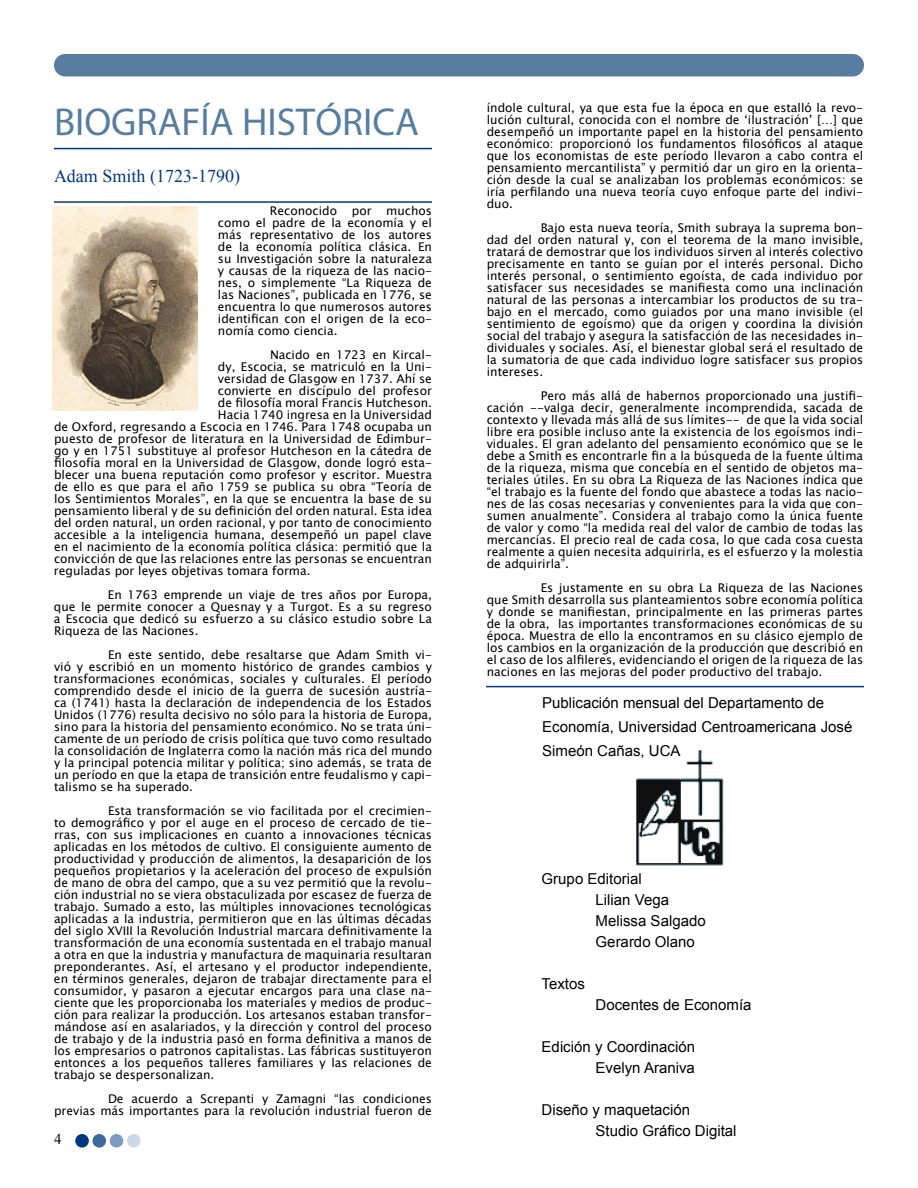
<style>
.page{position:relative;width:918px;height:1188px;background:#fff}
.page>*{position:absolute;margin:0;border:0;box-sizing:border-box;transform-origin:0 0}
.t1{font:39px "Myriad";color:#577ea0}
.t2{font:18px "Times New Roman";color:#003882}
.t3{font:15px/21px "Arial";color:#000}
.t4{font:12px/12px "Lucida Sans Unicode";color:#000;text-align:justify}
</style>
<div class="page">
<div style="left:75px;top:1134px;width:14px;height:14px;background:#003882;border-radius:50%"></div>
<svg style="left:92px;top:1134px;width:14px;height:14px"></svg>
<div style="left:110px;top:1134px;width:13px;height:14px;background:#809bc0;border-radius:50%"></div>
<div style="left:127px;top:1134px;width:14px;height:14px;background:#cdd7e6;border-radius:50%"></div>
<div style="left:54px;top:54px;width:810px;height:22px;background:#577ea0;border-radius:11px"></div>
<hr style="left:486px;top:686px;width:378px;height:1px;background:#003882">
<img style="left:636px;top:750px;width:88px;height:116px">
<hr style="left:54px;top:148px;width:378px;height:1px;background:#003882">
<hr style="left:54px;top:201px;width:378px;height:2px;background:#003882">
<img style="left:53px;top:207px;width:145px;height:204px">
<h1 class="t1" style="left:54px;top:102px;width:367px">BIOGRAFÍA HISTÓRICA</h1>
<h2 class="t2" style="left:54px;top:164px;width:187px">Adam Smith (1723 -1790)</h2>
<p class="t4" style="left:218px;top:205px;width:216px;text-indent:52px">Reconocido por muchos como el padre de la economía y el más representativo de los autores de la economía política clásica. En su Investigación sobre la naturaleza y causas de la riqueza de las nacio&shy;nes, o simplemente “La Riqueza de las Naciones”, publicada en 1776, se encuentra lo que numerosos autores identifican con el origen de la eco&shy;nomía como ciencia.</p>
<p class="t4" style="left:270px;top:349px;width:163px">Nacido en 1723 en Kircal-</p>
<p class="t4" style="left:218px;top:361px;width:216px">dy, Escocia, se matriculó en la Uni-</p>
<p class="t4" style="left:218px;top:373px;width:216px">versidad de Glasgow en 1737. Ahí se</p>
<p class="t4" style="left:218px;top:385px;width:216px">convierte en discípulo del profesor</p>
<p class="t4" style="left:218px;top:397px;width:216px">de filosofía moral Francis Hutcheson.</p>
<p class="t4" style="left:218px;top:409px;width:216px">Hacia 1740 ingresa en la Universidad</p>
<p class="t4" style="left:54px;top:421px;width:379px">de Oxford, regresando a Escocia en 1746. Para 1748 ocupaba un</p>
<p class="t4" style="left:54px;top:433px;width:380px">puesto de profesor de literatura en la Universidad de Edimbur-</p>
<p class="t4" style="left:54px;top:445px;width:379px">go y en 1751 substituye al profesor Hutcheson en la cátedra de</p>
<p class="t4" style="left:54px;top:457px;width:380px">filosofía moral en la Universidad de Glasgow, donde logró esta-</p>
<p class="t4" style="left:54px;top:469px;width:380px">blecer una buena reputación como profesor y escritor. Muestra</p>
<p class="t4" style="left:54px;top:481px;width:380px">de ello es que para el año 1759 se publica su obra “Teoría de</p>
<p class="t4" style="left:54px;top:493px;width:380px">los Sentimientos Morales”, en la que se encuentra la base de su</p>
<p class="t4" style="left:54px;top:505px;width:379px">pensamiento liberal y de su definición del orden natural. Esta idea</p>
<p class="t4" style="left:54px;top:517px;width:380px">del orden natural, un orden racional, y por tanto de conocimiento</p>
<p class="t4" style="left:54px;top:529px;width:379px">accesible a la inteligencia humana, desempeñó un papel clave</p>
<p class="t4" style="left:54px;top:541px;width:379px">en el nacimiento de la economía política clásica: permitió que la</p>
<p class="t4" style="left:54px;top:553px;width:380px">convicción de que las relaciones entre las personas se encuentran</p>
<p class="t4" style="left:54px;top:565px;width:258px">reguladas por leyes objetivas tomara forma.</p>
<p class="t4" style="left:54px;top:589px;width:380px;text-indent:54px">En 1763 emprende un viaje de tres años por Europa, que le permite conocer a Quesnay y a Turgot. Es a su regreso a Escocia que dedicó su esfuerzo a su clásico estudio sobre La Riqueza de las Naciones.</p>
<p class="t4" style="left:54px;top:649px;width:380px;text-indent:54px">En este sentido, debe resaltarse que Adam Smith vi&shy;vió y escribió en un momento histórico de grandes cambios y transformaciones económicas, sociales y culturales. El período comprendido desde el inicio de la guerra de sucesión austría&shy;ca (1741) hasta la declaración de independencia de los Estados Unidos (1776) resulta decisivo no sólo para la historia de Europa, sino para la historia del pensamiento económico. No se trata úni&shy;camente de un período de crisis política que tuvo como resultado la consolidación de Inglaterra como la nación más rica del mundo y la principal potencia militar y política; sino además, se trata de un período en que la etapa de transición entre feudalismo y capi&shy;talismo se ha superado.</p>
<p class="t4" style="left:54px;top:805px;width:380px;text-indent:54px">Esta transformación se vio facilitada por el crecimien&shy;to demográfico y por el auge en el proceso de cercado de tie&shy;rras, con sus implicaciones en cuanto a innovaciones técnicas aplicadas en los métodos de cultivo. El consiguiente aumento de productividad y producción de alimentos, la desaparición de los pequeños propietarios y la aceleración del proceso de expulsión de mano de obra del campo, que a su vez permitió que la revolu&shy;ción industrial no se viera obstaculizada por escasez de fuerza de trabajo. Sumado a esto, las múltiples innovaciones tecnológicas aplicadas a la industria, permitieron que en las últimas décadas del siglo XVIII la Revolución Industrial marcara definitivamente la transformación de una economía sustentada en el trabajo manual a otra en que la industria y manufactura de maquinaria resultaran preponderantes. Así, el artesano y el productor independiente, en términos generales, dejaron de trabajar directamente para el consumidor, y pasaron a ejecutar encargos para una clase na&shy;ciente que les proporcionaba los materiales y medios de produc&shy;ción para realizar la producción. Los artesanos estaban transfor&shy;mándose así en asalariados, y la dirección y control del proceso de trabajo y de la industria pasó en forma definitiva a manos de los empresarios o patronos capitalistas. Las fábricas sustituyeron entonces a los pequeños talleres familiares y las relaciones de trabajo se despersonalizan.</p>
<p class="t4" style="left:54px;top:1093px;width:379px;text-align:right">De acuerdo a Screpanti y Zamagni “las condiciones<br>previas más importantes para la revolución industrial fueron de</p>
<p class="t4" style="left:487px;top:102px;width:378px">índole cultural, ya que esta fue la época en que estalló la revo&shy;lución cultural, conocida con el nombre de ‘ilustración’ […] que desempeñó un importante papel en la historia del pensamiento económico: proporcionó los fundamentos filosóficos al ataque que los economistas de este período llevaron a cabo contra el pensamiento mercantilista” y permitió dar un giro en la orienta&shy;ción desde la cual se analizaban los problemas económicos: se iría perfilando una nueva teoría cuyo enfoque parte del indivi&shy;duo.</p>
<p class="t4" style="left:487px;top:222px;width:378px;text-indent:54px">Bajo esta nueva teoría, Smith subraya la suprema bon&shy;dad del orden natural y, con el teorema de la mano invisible, tratará de demostrar que los individuos sirven al interés colectivo precisamente en tanto se guían por el interés personal. Dicho interés personal, o sentimiento egoísta, de cada individuo por satisfacer sus necesidades se manifiesta como una inclinación natural de las personas a intercambiar los productos de su tra&shy;bajo en el mercado, como guiados por una mano invisible (el sentimiento de egoísmo) que da origen y coordina la división social del trabajo y asegura la satisfacción de las necesidades in&shy;dividuales y sociales. Así, el bienestar global será el resultado de la sumatoria de que cada individuo logre satisfacer sus propios intereses.</p>
<p class="t4" style="left:487px;top:390px;width:378px;text-indent:54px">Pero más allá de habernos proporcionado una justifi&shy;cación --valga decir, generalmente incomprendida, sacada de contexto y llevada más allá de sus límites-- de que la vida social libre era posible incluso ante la existencia de los egoísmos indi&shy;viduales. El gran adelanto del pensamiento económico que se le debe a Smith es encontrarle fin a la búsqueda de la fuente última de la riqueza, misma que concebía en el sentido de objetos ma&shy;teriales útiles. En su obra La Riqueza de las Naciones indica que “el trabajo es la fuente del fondo que abastece a todas las nacio&shy;nes de las cosas necesarias y convenientes para la vida que con&shy;sumen anualmente”. Considera al trabajo como la única fuente de valor y como “la medida real del valor de cambio de todas las mercancías. El precio real de cada cosa, lo que cada cosa cuesta realmente a quien necesita adquirirla, es el esfuerzo y la molestia de adquirirla”.</p>
<p class="t4" style="left:487px;top:582px;width:378px;text-indent:54px">Es justamente en su obra La Riqueza de las Naciones que Smith desarrolla sus planteamientos sobre economía política y donde se manifiestan, principalmente en las primeras partes de la obra, las importantes transformaciones económicas de su época. Muestra de ello la encontramos en su clásico ejemplo de los cambios en la organización de la producción que describió en el caso de los alfileres, evidenciando el origen de la riqueza de las naciones en las mejoras del poder productivo del trabajo.</p>
<p class="t3" style="left:542px;top:691px;width:312px;line-height:24px">Publicación mensual del Departamento de<br>Economía, Universidad Centroamericana José<br>Simeón Cañas, UCA</p>
<p class="t3" style="left:596px;top:869px;width:112px;text-indent:-54px">Grupo Editorial<br>Lilian Vega<br>Melissa Salgado<br>Gerardo Olano</p>
<p class="t3" style="left:542px;top:974px;width:45px">Textos</p>
<p class="t3" style="left:596px;top:995px;width:157px">Docentes de Economía</p>
<p class="t3" style="left:542px;top:1037px;width:155px;text-align:right">Edición y Coordinación<br>Evelyn Araniva</p>
<p class="t3" style="left:596px;top:1100px;width:142px;text-indent:-54px">Diseño y maquetación<br>Studio Gráfico Digital</p>
</div>
